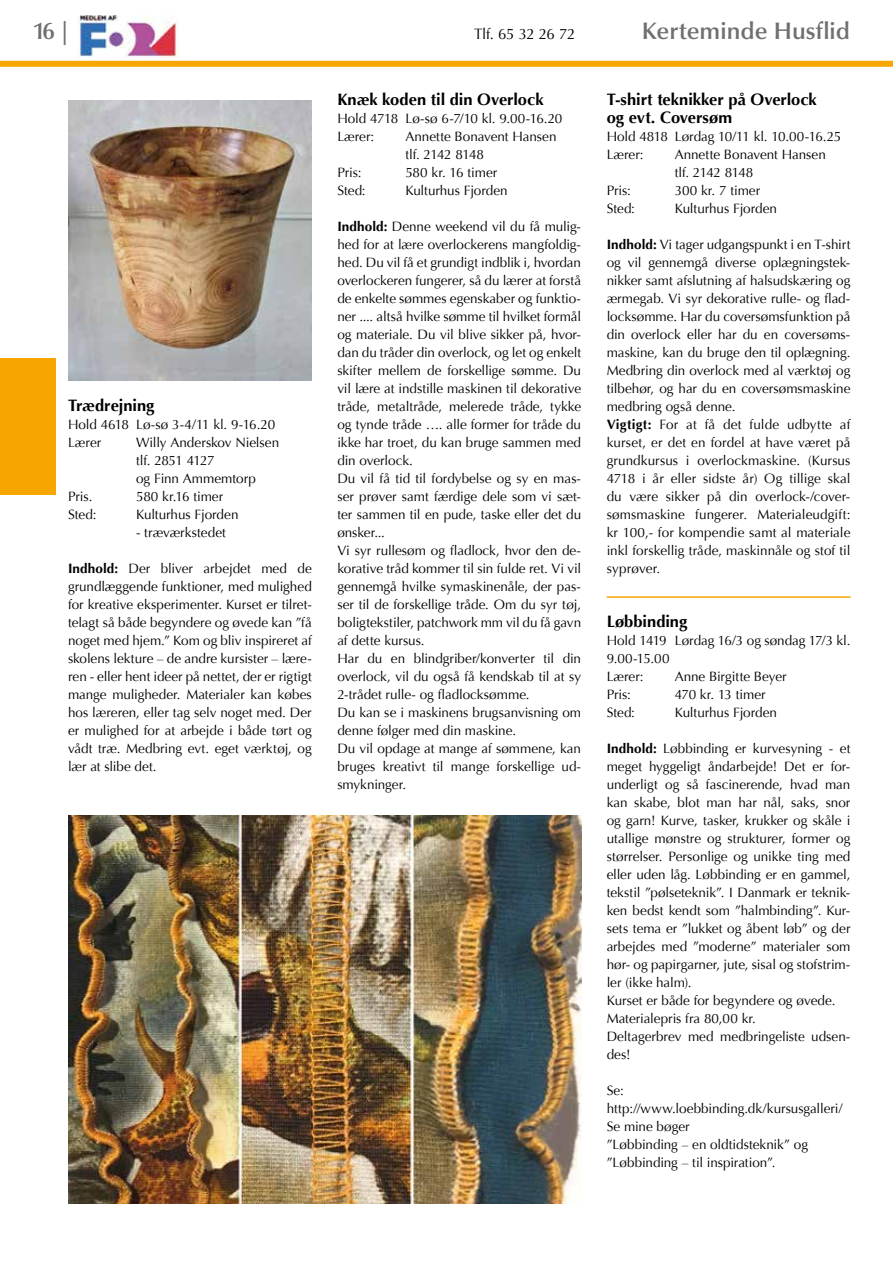
<style>
.page{position:relative;width:893px;height:1263px;background:#fff}
.page>*{position:absolute;margin:0;border:0;box-sizing:border-box;transform-origin:0 0}
.t1{font:600 24px "Optima";color:#706f6f}
.t2{font:700 16.5px/18px "Optima";letter-spacing:-.005em;color:#000}
.t3{font:15px "Optima";letter-spacing:-.02em;color:#000}
.t4{font:13.5px/18px "Optima";color:#000}
.s1{font-weight:700}
</style>
<div class="page">
<div style="left:0;top:358px;width:55px;height:136px;background:#f7a600"></div>
<div style="left:0;top:61px;width:893px;height:6px;background:#f7a600"></div>
<img style="left:78px;top:15px;width:100px;height:42px">
<hr style="left:607px;top:596px;width:243px;height:2px;background:#f7a600">
<img style="left:68px;top:815px;width:513px;height:388px">
<img style="left:68px;top:100px;width:244px;height:281px">
<h1 class="t1" style="left:32px;top:17px;width:37px">16 |</h1>
<p class="t3" style="left:474px;top:26px;width:103px">Tlf. 65 32 26 72</p>
<h1 class="t1" style="left:642px;top:17px;width:210px">Kerteminde Husflid</h1>
<p class="t2" style="left:68px;top:397px;width:88px">Trædrejning</p>
<p class="t4" style="left:68px;top:416px;width:209px">Hold 4618 Lø-sø 3-4/11 kl. 9-16.20<br>Lærer</p>
<p class="t4" style="left:136px;top:434px;width:145px">Willy Anderskov Nielsen tlf. 2851 4127<br>og Finn Ammemtorp</p>
<p class="t4" style="left:68px;top:488px;width:26px">Pris.</p>
<p class="t4" style="left:136px;top:488px;width:89px">580 kr.16 timer</p>
<p class="t4" style="left:68px;top:506px;width:30px">Sted:</p>
<p class="t4" style="left:136px;top:506px;width:104px">Kulturhus Fjorden</p>
<p class="t4" style="left:136px;top:524px;width:91px">- træværkstedet</p>
<p class="t4" style="left:68px;top:560px;width:245px;text-align:justify"><span class="s1">Indhold:</span> Der bliver arbejdet med de grundlæggende funktioner, med mulighed for kreative eksperimenter. Kurset er tilret&shy;telagt så både begyndere og øvede kan ”få noget med hjem.” Kom og bliv inspireret af skolens lekture – de andre kursister – lære&shy;ren - eller hent ideer på nettet, der er rigtigt mange muligheder. Materialer kan købes hos læreren, eller tag selv noget med. Der er mulighed for at arbejde i både tørt og vådt træ. Medbring evt. eget værktøj, og lær at slibe det.</p>
<p class="t2" style="left:337px;top:91px;width:208px">Knæk koden til din Overlock</p>
<p class="t4" style="left:337px;top:110px;width:226px">Hold 4718 Lø-sø 6-7/10 kl. 9.00-16.20<br>Lærer:</p>
<p class="t4" style="left:405px;top:128px;width:153px">Annette Bonavent Hansen tlf. 2142 8148</p>
<p class="t4" style="left:337px;top:164px;width:26px">Pris:</p>
<p class="t4" style="left:405px;top:164px;width:93px">580 kr. 16 timer</p>
<p class="t4" style="left:337px;top:182px;width:30px">Sted:</p>
<p class="t4" style="left:405px;top:182px;width:104px">Kulturhus Fjorden</p>
<p class="t4" style="left:337px;top:218px;width:245px"><span class="s1">Indhold:</span> Denne weekend vil du få mulig&shy;hed for at lære overlockerens mangfoldig&shy;hed. Du vil få et grundigt indblik i, hvordan overlockeren fungerer, så du lærer at forstå de enkelte sømmes egenskaber og funktio&shy;ner .... altså hvilke sømme til hvilket formål og materiale. Du vil blive sikker på, hvor&shy;dan du tråder din overlock, og let og enkelt skifter mellem de forskellige sømme. Du vil lære at indstille maskinen til dekorative tråde, metaltråde, melerede tråde, tykke og tynde tråde …. alle former for tråde du ikke har troet, du kan bruge sammen med din overlock.<br>Du vil få tid til fordybelse og sy en mas&shy;ser prøver samt færdige dele som vi sæt&shy;ter sammen til en pude, taske eller det du ønsker...<br>Vi syr rullesøm og fladlock, hvor den de&shy;korative tråd kommer til sin fulde ret. Vi vil gennemgå hvilke symaskinenåle, der pas&shy;ser til de forskellige tråde. Om du syr tøj, boligtekstiler, patchwork mm vil du få gavn af dette kursus.<br>Har du en blindgriber/konverter til din overlock, vil du også få kendskab til at sy 2-trådet rulle- og fladlocksømme.<br>Du kan se i maskinens brugsanvisning om denne følger med din maskine.<br>Du vil opdage at mange af sømmene, kan bruges kreativt til mange forskellige ud&shy;smykninger.</p>
<p class="t2" style="left:607px;top:91px;width:212px">T-shirt teknikker på Overlock og evt. Coversøm</p>
<p class="t4" style="left:607px;top:128px;width:236px">Hold 4818 Lørdag 10/11 kl. 10.00-16.25<br>Lærer:</p>
<p class="t4" style="left:675px;top:146px;width:153px">Annette Bonavent Hansen tlf. 2142 8148</p>
<p class="t4" style="left:607px;top:182px;width:26px">Pris:</p>
<p class="t4" style="left:675px;top:182px;width:87px">300 kr. 7 timer</p>
<p class="t4" style="left:607px;top:200px;width:30px">Sted:</p>
<p class="t4" style="left:675px;top:200px;width:104px">Kulturhus Fjorden</p>
<p class="t4" style="left:607px;top:236px;width:245px"><span class="s1">Indhold:</span> Vi tager udgangspunkt i en T-shirt og vil gennemgå diverse oplægningstek&shy;nikker samt afslutning af halsudskæring og ærmegab. Vi syr dekorative rulle- og flad&shy;locksømme. Har du coversømsfunktion på din overlock eller har du en coversøms&shy;maskine, kan du bruge den til oplægning.<br>Medbring din overlock med al værktøj og tilbehør, og har du en coversømsmaskine medbring også denne.<br><span class="s1">Vigtigt:</span> For at få det fulde udbytte af kurset, er det en fordel at have været på grundkursus i overlockmaskine. (Kursus 4718 i år eller sidste år) Og tillige skal du være sikker på din overlock-/cover&shy;sømsmaskine fungerer. Materialeudgift: kr 100,- for kompendie samt al materiale inkl forskellig tråde, maskinnåle og stof til syprøver.</p>
<p class="t2" style="left:607px;top:613px;width:82px">Løbbinding</p>
<p class="t4" style="left:607px;top:632px;width:245px">Hold 1419 Lørdag 16/3 og søndag 17/3 kl.<br>9.00-15.00<br>Lærer:</p>
<p class="t4" style="left:675px;top:668px;width:114px">Anne Birgitte Beyer</p>
<p class="t4" style="left:607px;top:686px;width:26px">Pris:</p>
<p class="t4" style="left:675px;top:686px;width:92px">470 kr. 13 timer</p>
<p class="t4" style="left:607px;top:704px;width:30px">Sted:</p>
<p class="t4" style="left:675px;top:704px;width:104px">Kulturhus Fjorden</p>
<p class="t4" style="left:607px;top:740px;width:245px"><span class="s1">Indhold:</span> Løbbinding er kurvesyning - et meget hyggeligt åndarbejde! Det er for&shy;underligt og så fascinerende, hvad man kan skabe, blot man har nål, saks, snor og garn! Kurve, tasker, krukker og skåle i utallige mønstre og strukturer, former og størrelser. Personlige og unikke ting med eller uden låg. Løbbinding er en gammel, tekstil ”pølseteknik”. I Danmark er teknik&shy;ken bedst kendt som ”halmbinding”. Kur&shy;sets tema er ”lukket og åbent løb” og der arbejdes med ”moderne” materialer som hør- og papirgarner, jute, sisal og stofstrim&shy;ler (ikke halm).<br>Kurset er både for begyndere og øvede.<br>Materialepris fra 80,00 kr.<br>Deltagerbrev med medbringeliste udsen&shy;des!</p>
<p class="t4" style="left:607px;top:1082px;width:237px">Se: http://www.loebbinding.dk/kursusgalleri/<br>Se mine bøger<br>”Løbbinding – en oldtidsteknik” og ”Løbbinding – til inspiration”.</p>
</div>
